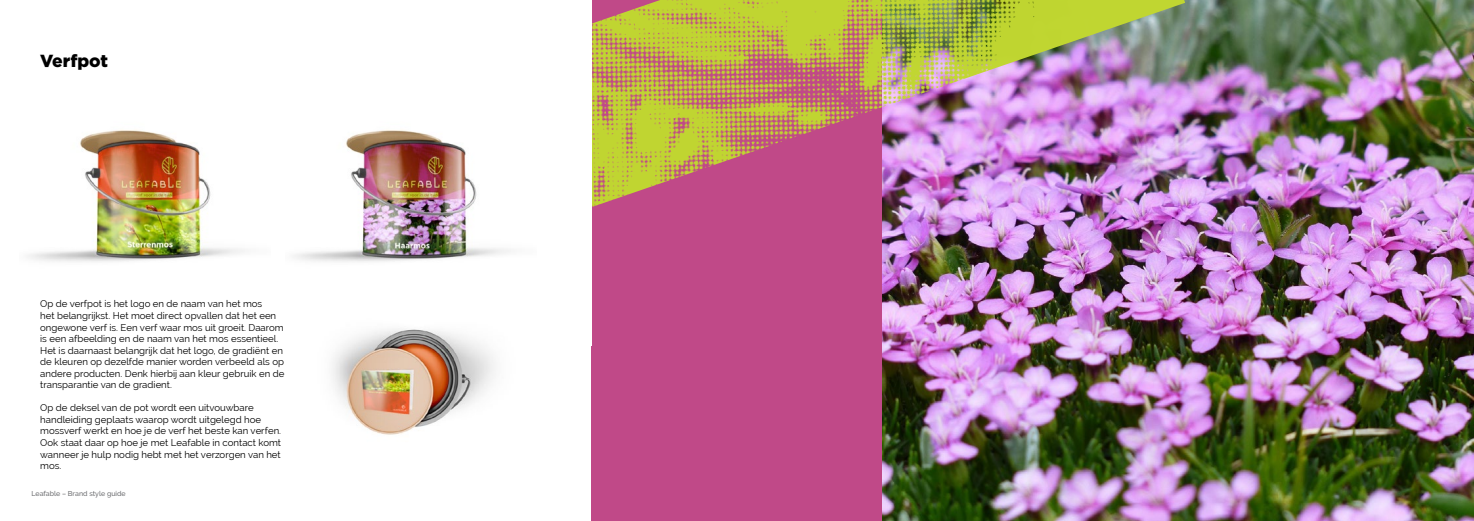
<style>
.page{position:relative;width:1474px;height:521px;background:#fff}
.page>*{position:absolute;margin:0;border:0;box-sizing:border-box;transform-origin:0 0}
.t1{font:900 17.5px "Gotham";color:#000}
.t2{font:9.62px/11.5px "Raleway";color:#000}
.t3{font:500 7px "Raleway";color:#6d6e71}
</style>
<div class="page">
<div style="left:592px;top:0;width:290px;height:521px;background:#c04988"></div>
<img style="left:882px;top:0;width:591px;height:521px">
<img style="left:592px;top:0;width:593px;height:207px">
<img style="left:28px;top:130px;width:217px;height:132px">
<img style="left:294px;top:130px;width:217px;height:132px">
<img style="left:332px;top:329px;width:163px;height:106px">
<h1 class="t1" style="left:40px;top:51px;width:69px">Verfpot</h1>
<p class="t2" style="left:40px;top:298px;width:246px">Op de verfpot is het logo en de naam van het mos<br>het belangrijkst. Het moet direct opvallen dat het een ongewone verf is. Een verf waar mos uit groeit. Daarom is een afbeelding en de naam van het mos essentieel.<br>Het is daarnaast belangrijk dat het logo, de gradiënt en de kleuren op dezelfde manier worden verbeeld als op andere producten. Denk hierbij aan kleur gebruik en de transparantie van de gradient.</p>
<p class="t2" style="left:40px;top:402px;width:242px">Op de deksel van de pot wordt een uitvouwbare handleiding geplaats waarop wordt uitgelegd hoe mossverf werkt en hoe je de verf het beste kan verfen.<br>Ook staat daar op hoe je met Leafable in contact komt wanneer je hulp nodig hebt met het verzorgen van het mos.</p>
<p class="t3" style="left:32px;top:489px;width:96px">Leafable – Brand style guide</p>
</div>
